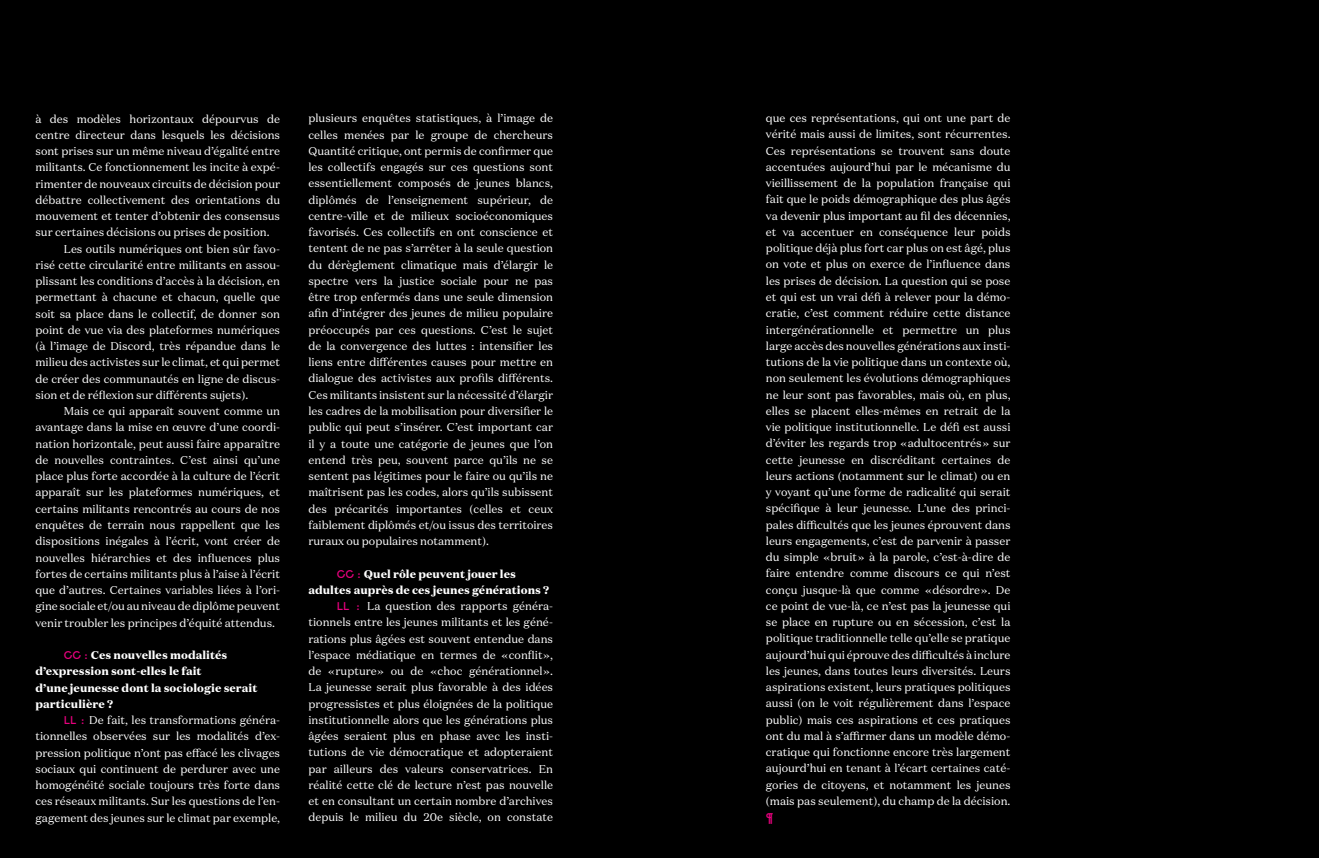
<style>
.page{position:relative;width:1319px;height:858px;background:#fff}
.page>*{position:absolute;margin:0;border:0;box-sizing:border-box;transform-origin:0 0}
.t1{font:11.25px/16.2px "Domaine Text";color:#fff;text-align:justify}
.t2{font:900 11.25px/16.2px "Domaine Text";color:#fff}
.t3{font:600 11.25px "Raisonne";color:#e6007d}
.s1{font-family:"Raisonne";font-weight:600;color:#e6007d}
</style>
<div class="page">
<div style="left:0;top:0;width:1318px;height:857px;background:#000"></div>
<p class="t1" style="left:35px;top:110px;width:246px">à des modèles horizontaux dépourvus de</p>
<p class="t1" style="left:35px;top:127px;width:246px">centre directeur dans lesquels les décisions</p>
<p class="t1" style="left:35px;top:143px;width:246px">sont prises sur un même niveau d’égalité entre</p>
<p class="t1" style="left:35px;top:159px;width:246px">militants. Ce fonctionnement les incite à expé-</p>
<p class="t1" style="left:35px;top:175px;width:246px">rimenter de nouveaux circuits de décision pour</p>
<p class="t1" style="left:35px;top:192px;width:246px">débattre collectivement des orientations du</p>
<p class="t1" style="left:35px;top:208px;width:246px">mouvement et tenter d’obtenir des consensus</p>
<p class="t1" style="left:35px;top:224px;width:235px">sur certaines décisions ou prises de position.</p>
<p class="t1" style="left:64px;top:240px;width:218px">Les outils numériques ont bien sûr favo-</p>
<p class="t1" style="left:35px;top:257px;width:246px">risé cette circularité entre militants en assou-</p>
<p class="t1" style="left:35px;top:273px;width:246px">plissant les conditions d’accès à la décision, en</p>
<p class="t1" style="left:35px;top:289px;width:246px">permettant à chacune et chacun, quelle que</p>
<p class="t1" style="left:35px;top:305px;width:246px">soit sa place dans le collectif, de donner son</p>
<p class="t1" style="left:35px;top:322px;width:246px">point de vue via des plateformes numériques</p>
<p class="t1" style="left:35px;top:338px;width:246px">(à l’image de Discord, très répandue dans le</p>
<p class="t1" style="left:35px;top:354px;width:246px">milieu des activistes sur le climat, et qui permet</p>
<p class="t1" style="left:35px;top:370px;width:246px">de créer des communautés en ligne de discus-</p>
<p class="t1" style="left:35px;top:386px;width:214px">sion et de réflexion sur différents sujets).</p>
<p class="t1" style="left:64px;top:403px;width:218px">Mais ce qui apparaît souvent comme un</p>
<p class="t1" style="left:35px;top:419px;width:246px">avantage dans la mise en œuvre d’une coordi-</p>
<p class="t1" style="left:35px;top:435px;width:246px">nation horizontale, peut aussi faire apparaître</p>
<p class="t1" style="left:35px;top:451px;width:246px">de nouvelles contraintes. C’est ainsi qu’une</p>
<p class="t1" style="left:35px;top:468px;width:246px">place plus forte accordée à la culture de l’écrit</p>
<p class="t1" style="left:35px;top:484px;width:246px">apparaît sur les plateformes numériques, et</p>
<p class="t1" style="left:35px;top:500px;width:246px">certains militants rencontrés au cours de nos</p>
<p class="t1" style="left:35px;top:516px;width:246px">enquêtes de terrain nous rappellent que les</p>
<p class="t1" style="left:35px;top:533px;width:246px">dispositions inégales à l’écrit, vont créer de</p>
<p class="t1" style="left:35px;top:549px;width:246px">nouvelles hiérarchies et des influences plus</p>
<p class="t1" style="left:35px;top:565px;width:246px">fortes de certains militants plus à l’aise à l’écrit</p>
<p class="t1" style="left:35px;top:581px;width:246px">que d’autres. Certaines variables liées à l’ori-</p>
<p class="t1" style="left:35px;top:598px;width:246px">gine sociale et/ou au niveau de diplôme peuvent</p>
<p class="t1" style="left:35px;top:614px;width:241px">venir troubler les principes d’équité attendus.</p>
<p class="t2" style="left:35px;top:646px;width:223px;text-indent:28px"><span class="s1">CC :</span> Ces nouvelles modalités d’expression sont-elles le fait<br>d’une jeunesse dont la sociologie serait particulière ?</p>
<p class="t1" style="left:35px;top:711px;width:246px;text-indent:28px"><span class="s1">LL :</span> De fait, les transformations généra&shy;tionnelles observées sur les modalités d’ex&shy;pression politique n’ont pas effacé les clivages sociaux qui continuent de perdurer avec une homogénéité sociale toujours très forte dans ces réseaux militants. Sur les questions de l’en&shy;gagement des jeunes sur le climat par exemple,</p>
<p class="t1" style="left:308px;top:110px;width:246px">plusieurs enquêtes statistiques, à l’image de celles menées par le groupe de chercheurs Quantité critique, ont permis de confirmer que les collectifs engagés sur ces questions sont essentiellement composés de jeunes blancs, diplômés de l’enseignement supérieur, de centre-ville et de milieux socioéconomiques favorisés. Ces collectifs en ont conscience et tentent de ne pas s’arrêter à la seule question du dérèglement climatique mais d’élargir le spectre vers la justice sociale pour ne pas être trop enfermés dans une seule dimension afin d’intégrer des jeunes de milieu populaire préoccupés par ces questions. C’est le sujet de la convergence des luttes : intensifier les liens entre différentes causes pour mettre en dialogue des activistes aux profils différents.<br>Ces militants insistent sur la nécessité d’élargir les cadres de la mobilisation pour diversifier le public qui peut s’insérer. C’est important car il y a toute une catégorie de jeunes que l’on entend très peu, souvent parce qu’ils ne se sentent pas légitimes pour le faire ou qu’ils ne maîtrisent pas les codes, alors qu’ils subissent des précarités importantes (celles et ceux faiblement diplômés et/ou issus des territoires ruraux ou populaires notamment).</p>
<p class="t2" style="left:337px;top:565px;width:181px"><span class="s1">CC :</span> Quel rôle peuvent jouer les</p>
<p class="t2" style="left:308px;top:581px;width:242px">adultes auprès de ces jeunes générations ?</p>
<p class="t1" style="left:337px;top:597px;width:218px"><span class="s1">LL :</span> La question des rapports généra-</p>
<p class="t1" style="left:308px;top:614px;width:246px">tionnels entre les jeunes militants et les géné-</p>
<p class="t1" style="left:308px;top:630px;width:246px">rations plus âgées est souvent entendue dans</p>
<p class="t1" style="left:308px;top:646px;width:246px">l’espace médiatique en termes de « conflit »,</p>
<p class="t1" style="left:308px;top:662px;width:246px">de « rupture » ou de « choc générationnel ».</p>
<p class="t1" style="left:308px;top:679px;width:246px">La jeunesse serait plus favorable à des idées</p>
<p class="t1" style="left:308px;top:695px;width:246px">progressistes et plus éloignées de la politique</p>
<p class="t1" style="left:308px;top:711px;width:246px">institutionnelle alors que les générations plus</p>
<p class="t1" style="left:308px;top:727px;width:246px">âgées seraient plus en phase avec les insti-</p>
<p class="t1" style="left:308px;top:744px;width:246px">tutions de vie démocratique et adopteraient</p>
<p class="t1" style="left:308px;top:760px;width:246px">par ailleurs des valeurs conservatrices. En</p>
<p class="t1" style="left:308px;top:776px;width:246px">réalité cette clé de lecture n’est pas nouvelle</p>
<p class="t1" style="left:308px;top:792px;width:246px">et en consultant un certain nombre d’archives</p>
<p class="t1" style="left:308px;top:809px;width:246px">depuis le milieu du 20e siècle, on constate</p>
<p class="t1" style="left:765px;top:110px;width:246px">que ces représentations, qui ont une part de vérité mais aussi de limites, sont récurrentes.<br>Ces représentations se trouvent sans doute accentuées aujourd’hui par le mécanisme du vieillissement de la population française qui fait que le poids démographique des plus âgés va devenir plus important au fil des décennies, et va accentuer en conséquence leur poids politique déjà plus fort car plus on est âgé, plus on vote et plus on exerce de l’influence dans les prises de décision. La question qui se pose et qui est un vrai défi à relever pour la démo&shy;cratie, c’est comment réduire cette distance intergénérationnelle et permettre un plus large accès des nouvelles générations aux insti&shy;tutions de la vie politique dans un contexte où, non seulement les évolutions démographiques ne leur sont pas favorables, mais où, en plus, elles se placent elles-mêmes en retrait de la vie politique institutionnelle. Le défi est aussi d’éviter les regards trop « adultocentrés » sur cette jeunesse en discréditant certaines de leurs actions (notamment sur le climat) ou en y voyant qu’une forme de radicalité qui serait spécifique à leur jeunesse. L’une des princi&shy;pales difficultés que les jeunes éprouvent dans leurs engagements, c’est de parvenir à passer du simple « bruit » à la parole, c’est-à-dire de faire entendre comme discours ce qui n’est conçu jusque-là que comme « désordre ». De ce point de vue-là, ce n’est pas la jeunesse qui se place en rupture ou en sécession, c’est la politique traditionnelle telle qu’elle se pratique aujourd’hui qui éprouve des difficultés à inclure les jeunes, dans toutes leurs diversités. Leurs aspirations existent, leurs pratiques politiques aussi (on le voit régulièrement dans l’espace public) mais ces aspirations et ces pratiques ont du mal à s’affirmer dans un modèle démo&shy;cratique qui fonctionne encore très largement aujourd’hui en tenant à l’écart certaines caté&shy;gories de citoyens, et notamment les jeunes (mais pas seulement), du champ de la décision.</p>
<p class="t3" style="left:765px;top:809px;width:9px">¶</p>
</div>
